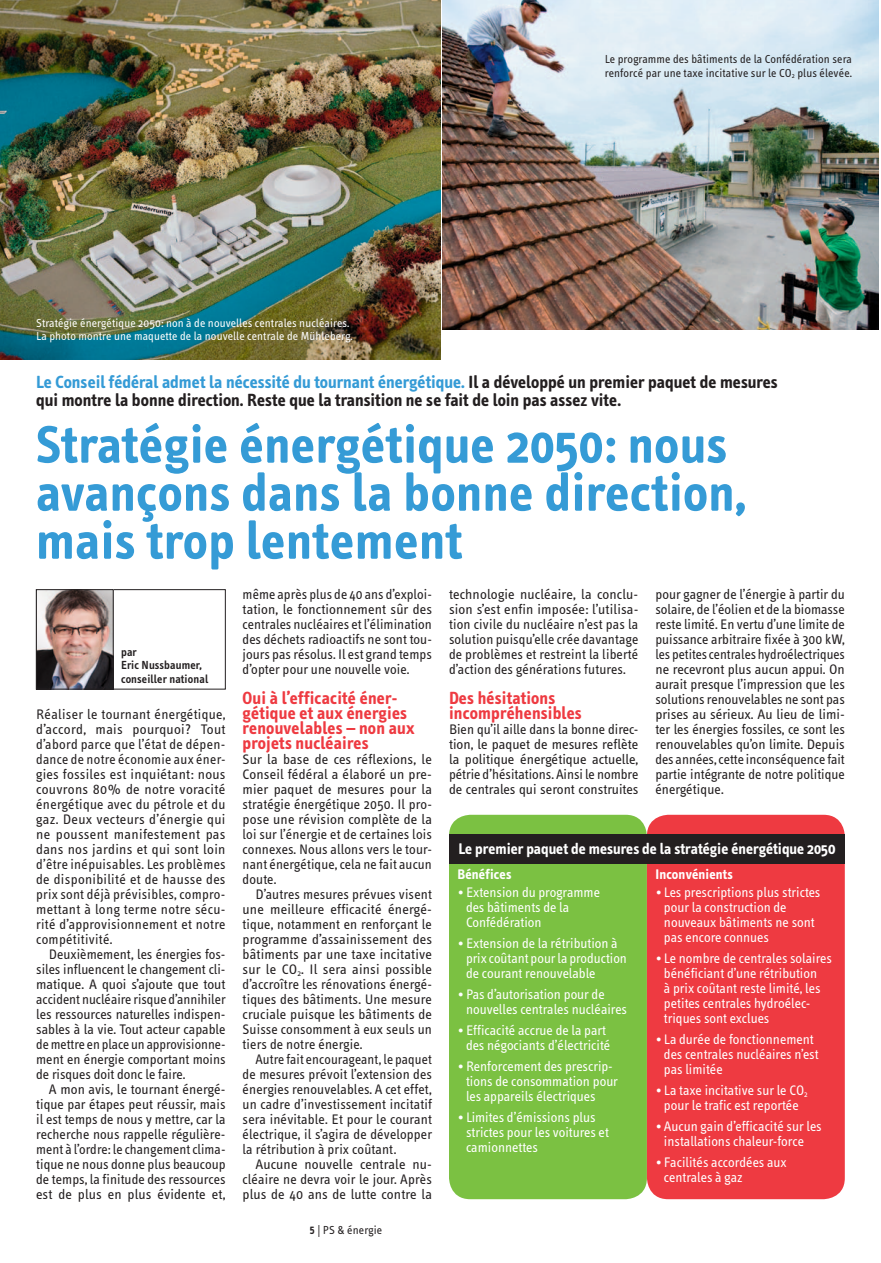
<style>
.page{position:relative;width:881px;height:1263px;background:#fff}
.page>*{position:absolute;margin:0;border:0;box-sizing:border-box;transform-origin:0 0}
.t1{font:700 54px/48px "Info Text";letter-spacing:.01em;color:#359bd6}
.t2{font:700 18px/18px "Info Text";color:#231f20}
.t3{font:700 18px/15px "Info Text";letter-spacing:.01em;color:#ee3a41}
.t4{font:700 15.75px "Info Text";color:#fff}
.t5{font:14.25px/15px "Info Text";letter-spacing:.005em;color:#231f20;text-align:justify}
.t6{font:14.25px/15px "Info Text";color:#fff}
.t7{font:700 14.25px "Info Text";letter-spacing:.01em;color:#fff}
.t8{font:12px/13.5px "Info Text";letter-spacing:.01em;color:#fff}
.t9{font:12px/13.5px "Info Text";letter-spacing:.01em;color:#231f20}
.t10{font:600 12px/13.5px "Info Text";letter-spacing:.01em;color:#231f20}
.s1{color:#359bd6}
.s2{font-family:"Info Text Semi Bold Caps"}
.s3{font-size:16.5px}
</style>
<div class="page">
<div style="left:449px;top:815px;width:197px;height:384px;background:#7bc142;border-radius:21px"></div>
<div style="left:646px;top:815px;width:198px;height:384px;background:#ee3a41;border-radius:21px"></div>
<div style="left:36px;top:589px;width:189px;height:100px;border:1px solid #231f20"></div>
<img style="left:38px;top:591px;width:73px;height:96px">
<div style="left:36px;top:589px;width:77px;height:100px;border:1px solid #231f20"></div>
<img style="left:0;top:0;width:440px;height:359px">
<img style="left:442px;top:0;width:436px;height:329px">
<div style="left:449px;top:834px;width:395px;height:30px;background:#231f20"></div>
<p class="t8" style="left:36px;top:316px;width:318px">Stratégie énergétique 2050: non à de nouvelles centrales nucléaires.<br>La photo montre une maquette de la nouvelle centrale de Mühleberg.</p>
<p class="t9" style="left:604px;top:53px;width:249px">Le programme des bâtiments de la Confédération sera renforcé par une taxe incitative sur le CO<sub>2</sub> plus élevée.</p>
<p class="t2" style="left:36px;top:373px;width:742px"><span class="s1">Le Conseil fédéral admet la nécessité du tournant énergétique.</span> Il a développé un premier paquet de mesures qui montre la bonne direction. Reste que la transition ne se fait de loin pas assez vite.</p>
<h1 class="t1" style="left:36px;top:421px;width:712px">Stratégie énergétique 2050: nous avançons dans la bonne direction, mais trop lentement</h1>
<p class="t10" style="left:121px;top:645px;width:89px">par<br>Eric Nussbaumer, conseiller national</p>
<p class="t5" style="left:36px;top:707px;width:191px">Réaliser le tournant énergétique, d’accord, mais pourquoi? Tout d’abord parce que l’état de dépen&shy;dance de notre économie aux éner&shy;gies fossiles est inquiétant: nous couvrons 80% de notre voracité énergétique avec du pétrole et du gaz. Deux vecteurs d’énergie qui ne poussent manifestement pas dans nos jardins et qui sont loin d’être inépuisables. Les problèmes de disponibilité et de hausse des prix sont déjà prévisibles, compro&shy;mettant à long terme notre sécu&shy;rité d’approvisionnement et notre compétitivité.</p>
<p class="t5" style="left:36px;top:947px;width:191px;text-indent:13px">Deuxièmement, les énergies fos&shy;siles influencent le changement cli&shy;matique. A quoi s’ajoute que tout accident nucléaire risque d’annihiler les ressources naturelles indispen&shy;sables à la vie. Tout acteur capable de mettre en place un approvisionne&shy;ment en énergie comportant moins de risques doit donc le faire.</p>
<p class="t5" style="left:36px;top:1082px;width:191px;text-indent:13px">A mon avis, le tournant énergé&shy;tique par étapes peut réussir, mais il est temps de nous y mettre, car la recherche nous rappelle régulière&shy;ment à l’ordre: le changement clima&shy;tique ne nous donne plus beaucoup de temps, la finitude des ressources est de plus en plus évidente et,</p>
<p class="t5" style="left:242px;top:587px;width:191px">même après plus de 40 ans d’exploi&shy;tation, le fonctionnement sûr des centrales nucléaires et l’élimination des déchets radioactifs ne sont tou&shy;jours pas résolus. Il est grand temps d’opter pour une nouvelle voie.</p>
<p class="t3" style="left:242px;top:691px;width:173px">Oui à l’efficacité éner&shy;gétique et aux énergies renouvelables – non aux projets nucléaires</p>
<p class="t5" style="left:242px;top:752px;width:191px">Sur la base de ces réflexions, le Conseil fédéral a élaboré un pre&shy;mier paquet de mesures pour la stratégie énergétique 2050. Il pro&shy;pose une révision complète de la loi sur l’énergie et de certaines lois connexes. Nous allons vers le tour&shy;nant énergétique, cela ne fait aucun doute.</p>
<p class="t5" style="left:242px;top:887px;width:191px;text-indent:13px">D’autres mesures prévues visent une meilleure efficacité énergé&shy;tique, notamment en renforçant le programme d’assainissement des bâtiments par une taxe incitative sur le CO<sub>2</sub>. Il sera ainsi possible d’accroître les rénovations énergé&shy;tiques des bâtiments. Une mesure cruciale puisque les bâtiments de Suisse consomment à eux seuls un tiers de notre énergie.</p>
<p class="t5" style="left:242px;top:1052px;width:191px;text-indent:13px">Autre fait encourageant, le paquet de mesures prévoit l’extension des énergies renouvelables. A cet effet, un cadre d’investissement incitatif sera inévitable. Et pour le courant électrique, il s’agira de développer la rétribution à prix coûtant.</p>
<p class="t5" style="left:242px;top:1157px;width:191px;text-indent:13px">Aucune nouvelle centrale nu&shy;cléaire ne devra voir le jour. Après plus de 40 ans de lutte contre la</p>
<p class="t9" style="left:309px;top:1223px;width:74px"><span class="s2">5</span> | PS &amp; énergie</p>
<p class="t5" style="left:449px;top:587px;width:191px">technologie nucléaire, la conclu&shy;sion s’est enfin imposée: l’utilisa&shy;tion civile du nucléaire n’est pas la solution puisqu’elle crée davantage de problèmes et restreint la liberté d’action des générations futures.</p>
<p class="t3" style="left:449px;top:691px;width:134px">Des hésitations incompréhensibles</p>
<p class="t5" style="left:449px;top:722px;width:191px">Bien qu’il aille dans la bonne direc&shy;tion, le paquet de mesures reflète la politique énergétique actuelle, pétrie d’hésitations. Ainsi le nombre de centrales qui seront construites</p>
<p class="t5" style="left:655px;top:587px;width:191px">pour gagner de l’énergie à partir du solaire, de l’éolien et de la biomasse reste limité. En vertu d’une limite de puissance arbitraire fixée à 300 kW, les petites centrales hydroélectriques ne recevront plus aucun appui. On aurait presque l’impression que les solutions renouvelables ne sont pas prises au sérieux. Au lieu de limi&shy;ter les énergies fossiles, ce sont les renouvelables qu’on limite. Depuis des années, cette inconséquence fait partie intégrante de notre politique énergétique.</p>
<p class="t4" style="left:458px;top:840px;width:378px">Le premier paquet de mesures de la stratégie énergétique 205<span class="s3">0</span></p>
<p class="t7" style="left:457px;top:866px;width:55px">Bénéfices</p>
<p class="t6" style="left:466px;top:885px;width:135px;text-indent:-9px">•Extension du programme des bâtiments de la<br>Confédération</p>
<p class="t6" style="left:466px;top:936px;width:162px;text-indent:-9px">•Extension de la rétribution à prix coûtant pour la production de courant renouvelable</p>
<p class="t6" style="left:466px;top:987px;width:162px;text-indent:-9px">•Pas d’autorisation pour de nouvelles centrales nucléaires</p>
<p class="t6" style="left:457px;top:1023px;width:154px;text-align:center">•Efficacité accrue de la part des négociants d’électricité</p>
<p class="t6" style="left:466px;top:1059px;width:153px;text-indent:-9px">•Renforcement des prescrip&shy;tions de consommation pour les appareils électriques</p>
<p class="t6" style="left:466px;top:1110px;width:144px;text-indent:-9px">• Limites d’émissions plus strictes pour les voitures et camionnettes</p>
<p class="t7" style="left:655px;top:866px;width:79px">Inconvénients</p>
<p class="t6" style="left:663px;top:885px;width:158px;text-indent:-9px">• Les prescriptions plus strictes pour la construction de nouveaux bâtiments ne sont pas encore connues</p>
<p class="t6" style="left:663px;top:951px;width:169px;text-indent:-9px">• Le nombre de centrales solaires bénéficiant d’une rétribution<br>à prix coûtant reste limité, les petites centrales hydroélec&shy;triques sont exclues</p>
<p class="t6" style="left:663px;top:1032px;width:156px;text-indent:-9px">• La durée de fonctionnement des centrales nucléaires n’est pas limitée</p>
<p class="t6" style="left:655px;top:1083px;width:154px;text-align:center">• La taxe incitative sur le CO<sub>2 </sub>pour le trafic est reportée</p>
<p class="t6" style="left:663px;top:1119px;width:159px;text-indent:-9px">•Aucun gain d’efficacité sur les installations chaleur-force</p>
<p class="t6" style="left:663px;top:1155px;width:124px;text-indent:-9px">• Facilités accordées aux centrales à gaz</p>
</div>
